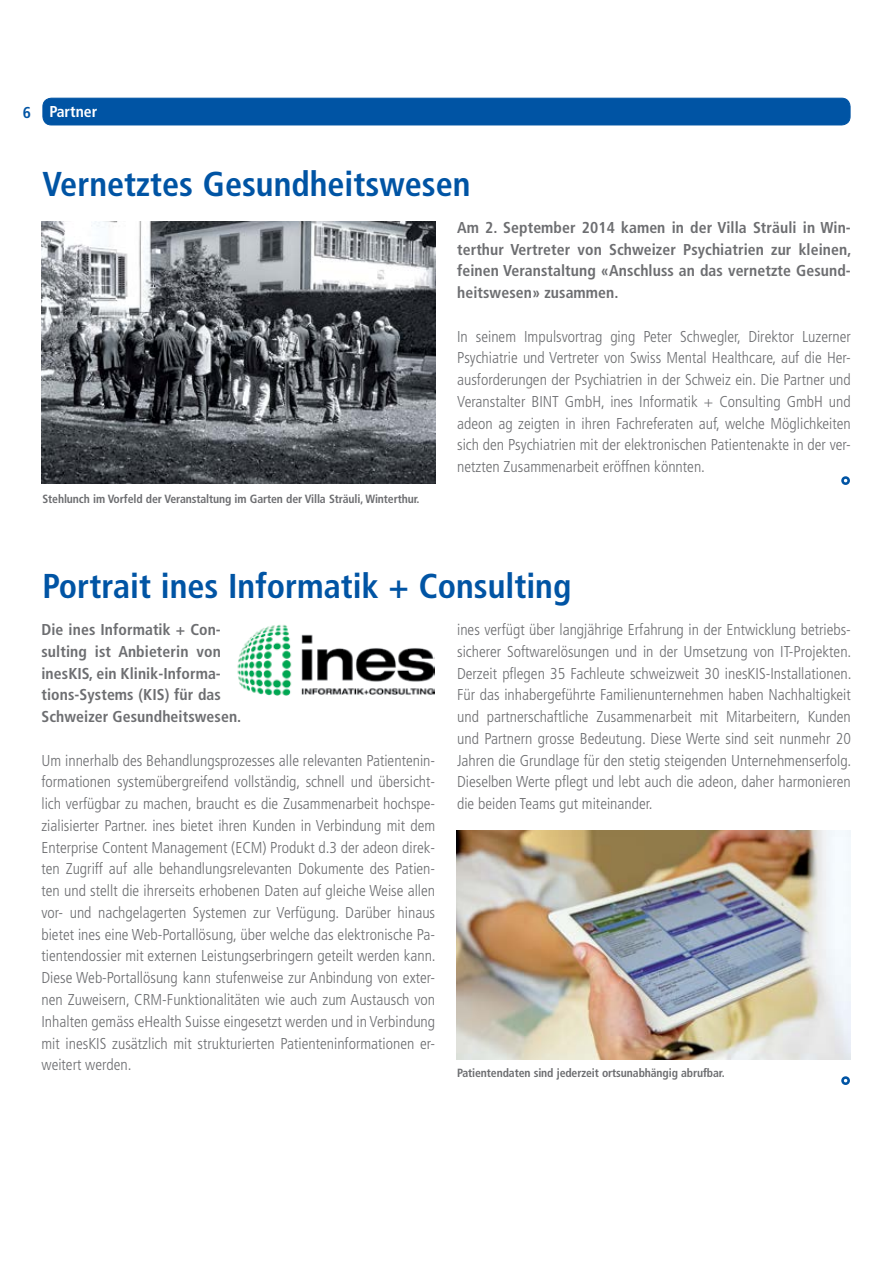
<style>
.page{position:relative;width:893px;height:1263px;background:#fff}
.page>*{position:absolute;margin:0;border:0;box-sizing:border-box;transform-origin:0 0}
.t1{font:700 condensed 34.5px "Frutiger LT";color:#0054a4}
.t2{font:300 condensed 15.75px/21.8px "Frutiger LT";color:#6d6e71;text-align:justify}
.t3{font:700 condensed 15.75px/21.8px "Frutiger LT";letter-spacing:.005em;color:#6d6e71;text-align:justify}
.t4{font:700 condensed 15.75px "Frutiger LT";color:#fff}
.t5{font:700 condensed 11.85px "Frutiger LT";letter-spacing:-.01em;color:#6d6e71}
.s1{color:#0054a4}
</style>
<div class="page">
<div style="left:43px;top:98px;width:807px;height:27px;background:#0054a4;border-radius:9px"></div>
<div style="left:43px;top:98px;width:807px;height:27px;border:1px solid #0054a4;border-radius:9px"></div>
<svg style="left:841px;top:476px;width:9px;height:9px"></svg>
<svg style="left:841px;top:1076px;width:9px;height:9px"></svg>
<img style="left:41px;top:221px;width:394px;height:263px">
<img style="left:457px;top:830px;width:393px;height:229px">
<img style="left:238px;top:624px;width:197px;height:71px">
<p class="t4" style="left:23px;top:102px;width:76px"><span class="s1">6</span> Partner</p>
<h1 class="t1" style="left:43px;top:164px;width:429px">Vernetztes Gesundheitswesen</h1>
<p class="t5" style="left:43px;top:491px;width:379px">Stehlunch im Vorfeld der Veranstaltung im Garten der Villa Sträuli, Winterthur.</p>
<p class="t3" style="left:457px;top:217px;width:396px">Am 2. September 2014 kamen in der Villa Sträuli in Win&shy;terthur Vertreter von Schweizer Psychiatrien zur kleinen, feinen Veranstaltung «Anschluss an das vernetzte Gesund&shy;heitswesen» zusammen.</p>
<p class="t2" style="left:457px;top:326px;width:395px">In seinem Impulsvortrag ging Peter Schwegler, Direktor Luzerner Psychiatrie und Vertreter von Swiss Mental Healthcare, auf die Her&shy;ausforderungen der Psychiatrien in der Schweiz ein. Die Partner und Veranstalter BINT GmbH, ines Informatik + Consulting GmbH und adeon ag zeigten in ihren Fachreferaten auf, welche Möglichkeiten sich den Psychiatrien mit der elektronischen Patientenakte in der ver&shy;netzten Zusammenarbeit eröffnen könnten.</p>
<h1 class="t1" style="left:43px;top:566px;width:530px">Portrait ines Informatik + Consulting</h1>
<p class="t3" style="left:41px;top:619px;width:201px;text-align:left">Die ines Informatik + Con&shy;sulting ist Anbieterin von inesKIS, ein Klinik-Informa&shy;tions-Systems (KIS) für das<br>Schweizer Gesundheitswesen.</p>
<p class="t2" style="left:41px;top:750px;width:396px">Um innerhalb des Behandlungsprozesses alle relevanten Patientenin&shy;formationen systemübergreifend vollständig, schnell und übersicht&shy;lich verfügbar zu machen, braucht es die Zusammenarbeit hochspe&shy;zialisierter Partner. ines bietet ihren Kunden in Verbindung mit dem Enterprise Content Management (ECM) Produkt d.3 der adeon direk&shy;ten Zugriff auf alle behandlungsrelevanten Dokumente des Patien&shy;ten und stellt die ihrerseits erhobenen Daten auf gleiche Weise allen vor- und nachgelagerten Systemen zur Verfügung. Darüber hinaus bietet ines eine Web-Portallösung, über welche das elektronische Pa&shy;tientendossier mit externen Leistungserbringern geteilt werden kann.<br>Diese Web-Portallösung kann stufenweise zur Anbindung von exter&shy;nen Zuweisern, CRM-Funktionalitäten wie auch zum Austausch von Inhalten gemäss eHealth Suisse eingesetzt werden und in Verbindung mit inesKIS zusätzlich mit strukturierten Patienteninformationen er&shy;weitert werden.</p>
<p class="t2" style="left:457px;top:619px;width:396px">ines verfügt über langjährige Erfahrung in der Entwicklung betriebs&shy;sicherer Softwarelösungen und in der Umsetzung von IT-Projekten.<br>Derzeit pflegen 35 Fachleute schweizweit 30 inesKIS-Installationen.<br>Für das inhabergeführte Familienunternehmen haben Nachhaltigkeit und partnerschaftliche Zusammenarbeit mit Mitarbeitern, Kunden und Partnern grosse Bedeutung. Diese Werte sind seit nunmehr 20<br>Jahren die Grundlage für den stetig steigenden Unternehmenserfolg.<br>Dieselben Werte pflegt und lebt auch die adeon, daher harmonieren die beiden Teams gut miteinander.</p>
<p class="t5" style="left:457px;top:1066px;width:269px">Patientendaten sind jederzeit ortsunabhängig abrufbar.</p>
</div>
